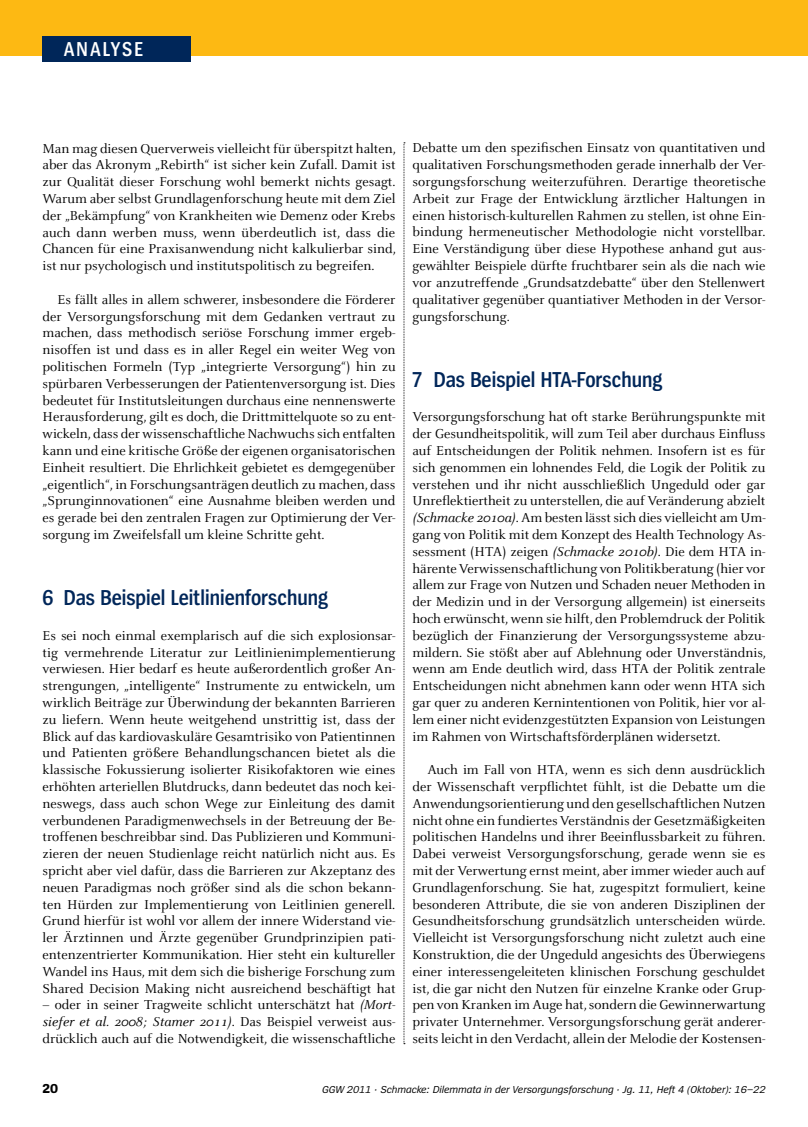
<style>
.page{position:relative;width:808px;height:1127px;background:#fff}
.page>*{position:absolute;margin:0;border:0;box-sizing:border-box;transform-origin:0 0}
.t1{font:600 22.5px "Spiegel Cd";color:#002659}
.t2{font:600 21px "Spiegel Cd";color:#fff}
.t3{font:14.25px/16.8px "Celeste";color:#000;text-align:justify}
.t4{font:700 13.5px "Spiegel";color:#000}
.t5{font:italic 10.5px "Spiegel";color:#000}
.s1{font-style:italic}
</style>
<div class="page">
<div style="left:0;top:0;width:808px;height:55px;background:#fdb913"></div>
<div style="left:43px;top:36px;width:148px;height:26px;background:#002659"></div>
<svg style="left:404px;top:142px;width:1px;height:902px"></svg>
<h2 class="t2" style="left:64px;top:38px;width:81px">Analyse</h2>
<p class="t3" style="left:43px;top:140px;width:355px">Man mag diesen Querverweis vielleicht für überspitzt halten, aber das Akronym „Rebirth“ ist sicher kein Zufall. Damit ist zur Qualität dieser Forschung wohl bemerkt nichts gesagt.<br>Warum aber selbst Grundlagenforschung heute mit dem Ziel der „Bekämpfung“ von Krankheiten wie Demenz oder Krebs auch dann werben muss, wenn überdeutlich ist, dass die Chancen für eine Praxisanwendung nicht kalkulierbar sind, ist nur psychologisch und institutspolitisch zu begreifen.</p>
<p class="t3" style="left:43px;top:291px;width:355px;text-indent:15px">Es fällt alles in allem schwerer, insbesondere die Förderer der Versorgungsforschung mit dem Gedanken vertraut zu machen, dass methodisch seriöse Forschung immer ergeb&shy;nisoffen ist und dass es in aller Regel ein weiter Weg von politischen Formeln (Typ „integrierte Versorgung“) hin zu spürbaren Verbesserungen der Patientenversorgung ist. Dies bedeutet für Institutsleitungen durchaus eine nennenswerte Herausforderung, gilt es doch, die Drittmittelquote so zu ent&shy;wickeln, dass der wissenschaftliche Nachwuchs sich entfalten kann und eine kritische Größe der eigenen organisatorischen Einheit resultiert. Die Ehrlichkeit gebietet es demgegenüber „eigentlich“, in Forschungsanträgen deutlich zu machen, dass „Sprunginnovationen“ eine Ausnahme bleiben werden und es gerade bei den zentralen Fragen zur Optimierung der Ver&shy;sorgung im Zweifelsfall um kleine Schritte geht.</p>
<h1 class="t1" style="left:43px;top:587px;width:287px">6 Das Beispiel Leitlinienforschung</h1>
<p class="t3" style="left:43px;top:627px;width:355px">Es sei noch einmal exemplarisch auf die sich explosionsar&shy;tig vermehrende Literatur zur Leitlinienimplementierung verwiesen. Hier bedarf es heute außerordentlich großer An&shy;strengungen, „intelligente“ Instrumente zu entwickeln, um wirklich Beiträge zur Überwindung der bekannten Barrieren zu liefern. Wenn heute weitgehend unstrittig ist, dass der Blick auf das kardiovaskuläre Gesamtrisiko von Patientinnen und Patienten größere Behandlungschancen bietet als die klassische Fokussierung isolierter Risikofaktoren wie eines erhöhten arteriellen Blutdrucks, dann bedeutet das noch kei&shy;neswegs, dass auch schon Wege zur Einleitung des damit verbundenen Paradigmenwechsels in der Betreuung der Be&shy;troffenen beschreibbar sind. Das Publizieren und Kommuni&shy;zieren der neuen Studienlage reicht natürlich nicht aus. Es spricht aber viel dafür, dass die Barrieren zur Akzeptanz des neuen Paradigmas noch größer sind als die schon bekann&shy;ten Hürden zur Implementierung von Leitlinien generell.<br>Grund hierfür ist wohl vor allem der innere Widerstand vie&shy;ler Ärztinnen und Ärzte gegenüber Grundprinzipien pati&shy;entenzentrierter Kommunikation. Hier steht ein kultureller Wandel ins Haus, mit dem sich die bisherige Forschung zum Shared Decision Making nicht ausreichend beschäftigt hat</p>
<p class="t3" style="left:43px;top:997px;width:354px">– oder in seiner Tragweite schlicht unterschätzt hat <span class="s1">(Mort&shy;siefer et al. 2008; Stamer 2011)</span>. Das Beispiel verweist aus&shy;drücklich auch auf die Notwendigkeit, die wissenschaftliche</p>
<p class="t3" style="left:412px;top:140px;width:355px">Debatte um den spezifischen Einsatz von quantitativen und qualitativen Forschungsmethoden gerade innerhalb der Ver&shy;sorgungsforschung weiterzuführen. Derartige theoretische Arbeit zur Frage der Entwicklung ärztlicher Haltungen in einen historisch-kulturellen Rahmen zu stellen, ist ohne Ein&shy;bindung hermeneutischer Methodologie nicht vorstellbar.<br>Eine Verständigung über diese Hypothese anhand gut aus&shy;gewählter Beispiele dürfte fruchtbarer sein als die nach wie vor anzutreffende „Grundsatzdebatte“ über den Stellenwert qualitativer gegenüber quantiativer Methoden in der Versor&shy;gungsforschung.</p>
<h1 class="t1" style="left:412px;top:368px;width:252px">7 Das Beispiel HTA-Forschung</h1>
<p class="t3" style="left:412px;top:409px;width:355px">Versorgungsforschung hat oft starke Berührungspunkte mit der Gesundheitspolitik, will zum Teil aber durchaus Einfluss auf Entscheidungen der Politik nehmen. Insofern ist es für sich genommen ein lohnendes Feld, die Logik der Politik zu verstehen und ihr nicht ausschließlich Ungeduld oder gar Unreflektiertheit zu unterstellen, die auf Veränderung abzielt <span class="s1">(Schmacke 2010a)</span>. Am besten lässt sich dies vielleicht am Um&shy;gang von Politik mit dem Konzept des Health Technology As&shy;sessment (HTA) zeigen <span class="s1">(Schmacke 2010b)</span>. Die dem HTA in&shy;härente Verwissenschaftlichung von Politikberatung (hier vor allem zur Frage von Nutzen und Schaden neuer Methoden in der Medizin und in der Versorgung allgemein) ist einerseits hoch erwünscht, wenn sie hilft, den Problemdruck der Politik bezüglich der Finanzierung der Versorgungssysteme abzu&shy;mildern. Sie stößt aber auf Ablehnung oder Unverständnis, wenn am Ende deutlich wird, dass HTA der Politik zentrale Entscheidungen nicht abnehmen kann oder wenn HTA sich gar quer zu anderen Kernintentionen von Politik, hier vor al&shy;lem einer nicht evidenzgestützten Expansion von Leistungen im Rahmen von Wirtschaftsförderplänen widersetzt.</p>
<p class="t3" style="left:412px;top:762px;width:355px;text-indent:15px">Auch im Fall von HTA, wenn es sich denn ausdrücklich der Wissenschaft verpflichtet fühlt, ist die Debatte um die Anwendungsorientierung und den gesellschaftlichen Nutzen nicht ohne ein fundiertes Verständnis der Gesetzmäßigkeiten politischen Handelns und ihrer Beeinflussbarkeit zu führen.<br>Dabei verweist Versorgungsforschung, gerade wenn sie es mit der Verwertung ernst meint, aber immer wieder auch auf Grundlagenforschung. Sie hat, zugespitzt formuliert, keine besonderen Attribute, die sie von anderen Disziplinen der Gesundheitsforschung grundsätzlich unterscheiden würde.<br>Vielleicht ist Versorgungsforschung nicht zuletzt auch eine Konstruktion, die der Ungeduld angesichts des Überwiegens einer interessengeleiteten klinischen Forschung geschuldet ist, die gar nicht den Nutzen für einzelne Kranke oder Grup&shy;pen von Kranken im Auge hat, sondern die Gewinnerwartung privater Unternehmer. Versorgungsforschung gerät anderer&shy;seits leicht in den Verdacht, allein der Melodie der Kostensen-</p>
<p class="t4" style="left:43px;top:1081px;width:17px">20</p>
<p class="t5" style="left:322px;top:1084px;width:445px">GGW 2011 · Schmacke: Dilemmata in der Versorgungsforschung · Jg. 11, Heft 4 (Oktober): 16–22</p>
</div>
